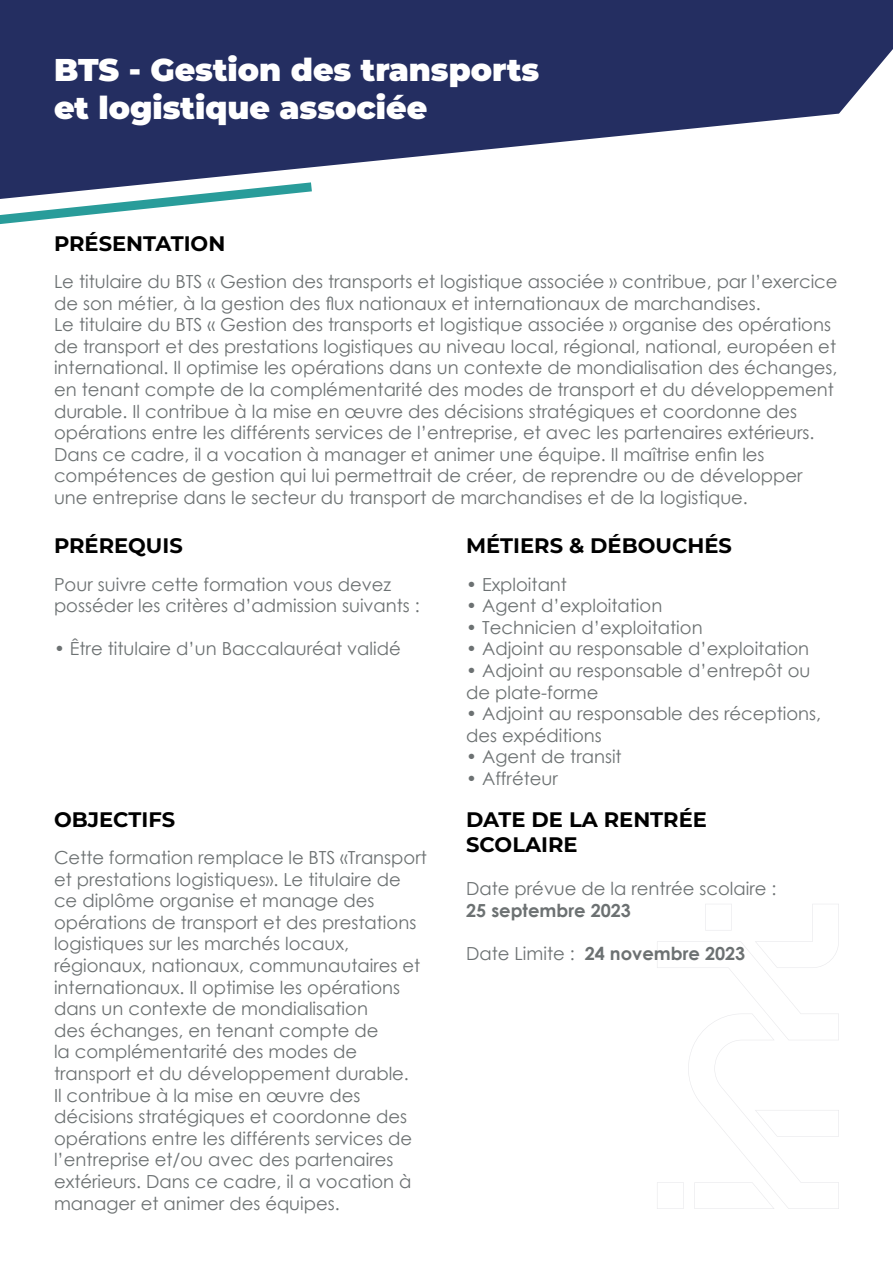
<style>
.page{position:relative;width:893px;height:1263px;background:#fff}
.page>*{position:absolute;margin:0;border:0;box-sizing:border-box;transform-origin:0 0}
.t1{font:900 31.5px "Montserrat";color:#fff}
.t2{font:700 21px "Montserrat";color:#000}
.t3{font:18px/21.6px "Century Gothic";color:#6c7172}
.t4{font:700 18px "Century Gothic";color:#6c7172}
.s1{font-weight:400}
</style>
<div class="page">
<svg style="left:657px;top:904px;width:182px;height:305px"></svg>
<svg style="left:0;top:0;width:893px;height:177px;fill:#242e61"></svg>
<svg style="left:0;top:177px;width:312px;height:47px"></svg>
<p class="t1" style="left:54px;top:49px;width:487px">BTS - Gestion des transports</p>
<p class="t1" style="left:54px;top:87px;width:375px">et logistique associée</p>
<p class="t2" style="left:54px;top:229px;width:173px">PRÉSENTATION</p>
<p class="t3" style="left:54px;top:270px;width:785px">Le titulaire du BTS « Gestion des transports et logistique associée » contribue, par l’exercice de son métier, à la gestion des flux nationaux et internationaux de marchandises.</p>
<p class="t3" style="left:54px;top:314px;width:785px">Le titulaire du BTS « Gestion des transports et logistique associée » organise des opérations de transport et des prestations logistiques au niveau local, régional, national, européen et international. Il optimise les opérations dans un contexte de mondialisation des échanges, en tenant compte de la complémentarité des modes de transport et du développement durable. Il contribue à la mise en œuvre des décisions stratégiques et coordonne des opérations entre les différents services de l’entreprise, et avec les partenaires extérieurs.<br>Dans ce cadre, il a vocation à manager et animer une équipe. Il maîtrise enfin les compétences de gestion qui lui permettrait de créer, de reprendre ou de développer une entreprise dans le secteur du transport de marchandises et de la logistique.</p>
<p class="t2" style="left:54px;top:532px;width:130px">PRÉREQUIS</p>
<p class="t2" style="left:466px;top:532px;width:267px">MÉTIERS &amp; DÉBOUCHÉS</p>
<p class="t3" style="left:54px;top:573px;width:367px">Pour suivre cette formation vous devez posséder les critères d’admission suivants :</p>
<p class="t3" style="left:54px;top:638px;width:348px">• Être titulaire d’un Baccalauréat validé</p>
<p class="t2" style="left:54px;top:805px;width:123px">OBJECTIFS</p>
<p class="t3" style="left:54px;top:846px;width:374px">Cette formation remplace le BTS «Transport et prestations logistiques». Le titulaire de ce diplôme organise et manage des opérations de transport et des prestations logistiques sur les marchés locaux, régionaux, nationaux, communautaires et internationaux. Il optimise les opérations dans un contexte de mondialisation<br>des échanges, en tenant compte de<br>la complémentarité des modes de transport et du développement durable.<br>Il contribue à la mise en œuvre des décisions stratégiques et coordonne des opérations entre les différents services de l’entreprise et/ou avec des partenaires extérieurs. Dans ce cadre, il a vocation à manager et animer des équipes.</p>
<p class="t3" style="left:466px;top:573px;width:102px">• Exploitant</p>
<p class="t3" style="left:466px;top:595px;width:198px">• Agent d’exploitation</p>
<p class="t3" style="left:466px;top:616px;width:238px">• Technicien d’exploitation</p>
<p class="t3" style="left:466px;top:638px;width:344px">• Adjoint au responsable d’exploitation</p>
<p class="t3" style="left:466px;top:659px;width:346px">• Adjoint au responsable d’entrepôt ou de plate-forme</p>
<p class="t3" style="left:466px;top:703px;width:357px">• Adjoint au responsable des réceptions, des expéditions</p>
<p class="t3" style="left:466px;top:746px;width:157px">• Agent de transit</p>
<p class="t3" style="left:466px;top:767px;width:93px">• Affréteur</p>
<p class="t2" style="left:466px;top:805px;width:242px">DATE DE LA RENTRÉE</p>
<p class="t2" style="left:466px;top:830px;width:113px">SCOLAIRE</p>
<p class="t3" style="left:466px;top:877px;width:312px">Date prévue de la rentrée scolaire :</p>
<p class="t4" style="left:466px;top:896px;width:166px">25 septembre 2023</p>
<p class="t4" style="left:466px;top:939px;width:281px"><span class="s1">Date Limite :</span> 24 novembre 2023</p>
</div>
